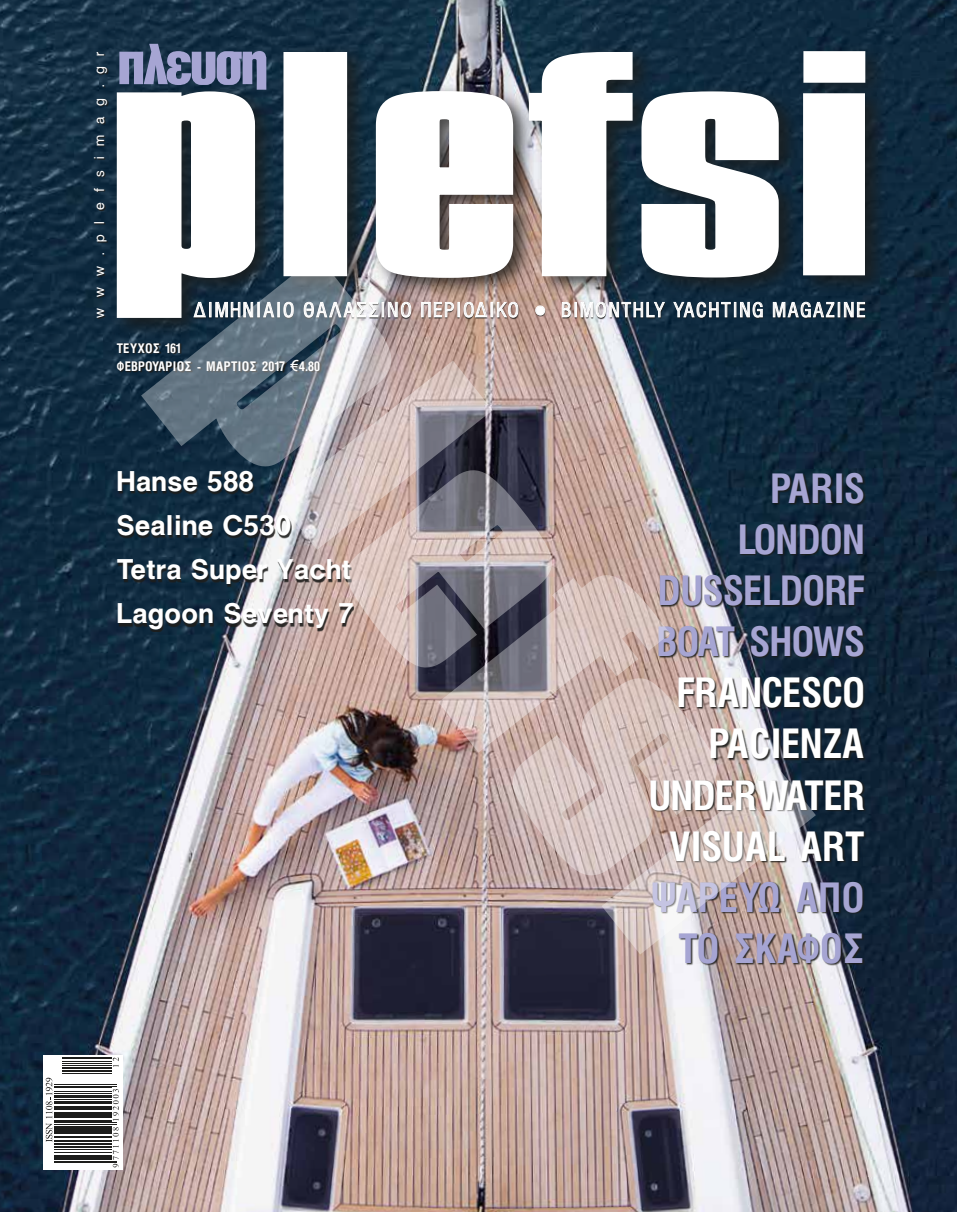
<style>
.page{position:relative;width:957px;height:1212px;background:#fff}
.page>*{position:absolute;margin:0;border:0;box-sizing:border-box;transform-origin:0 0}
.t1{font:700 46.05px/51.2px "Mg Helvetica Cond UC Pol";color:#a6a5d3;text-align:right}
.t2{font:700 46.05px/51.2px "Mg Helvetica Cond UC Pol";color:#fff;text-align:right}
.t3{font:700 27px/44px "Mg Helvetica UC Pol";color:#fff}
.t4{font:22.5px "Mg Helvetica Cond UC Pol";letter-spacing:.1em;color:#fff}
.t5{font:700 15px/18px "Mg Helvetica Cond UC Pol";letter-spacing:.02em;color:#fff}
.t6{font:13.5px "Mg Helvetica UC Pol";letter-spacing:.79em;color:#fff}
.s1{font-size:21px}
.s2{font-family:"Mg Helvetica UC Pol";font-weight:400}
</style>
<div class="page">
<img style="left:0;top:0;width:957px;height:1212px">
<div style="left:43px;top:1055px;width:79px;height:114px;background:#fff"></div>
<hr style="left:54px;top:1162px;width:63px;height:1px;background:#1d1d1b">
<hr style="left:54px;top:1161px;width:63px;height:1px;background:#1d1d1b">
<hr style="left:54px;top:1157px;width:58px;height:3px;background:#1d1d1b">
<hr style="left:54px;top:1155px;width:58px;height:1px;background:#1d1d1b">
<hr style="left:54px;top:1152px;width:58px;height:1px;background:#1d1d1b">
<hr style="left:54px;top:1149px;width:58px;height:1px;background:#1d1d1b">
<hr style="left:54px;top:1146px;width:58px;height:2px;background:#1d1d1b">
<hr style="left:54px;top:1143px;width:58px;height:2px;background:#1d1d1b">
<hr style="left:54px;top:1140px;width:58px;height:1px;background:#1d1d1b">
<hr style="left:54px;top:1137px;width:58px;height:1px;background:#1d1d1b">
<hr style="left:54px;top:1136px;width:58px;height:1px;background:#1d1d1b">
<hr style="left:54px;top:1131px;width:58px;height:3px;background:#1d1d1b">
<hr style="left:54px;top:1129px;width:58px;height:1px;background:#1d1d1b">
<hr style="left:54px;top:1126px;width:58px;height:2px;background:#1d1d1b">
<hr style="left:54px;top:1124px;width:63px;height:1px;background:#1d1d1b">
<hr style="left:54px;top:1122px;width:63px;height:1px;background:#1d1d1b">
<hr style="left:54px;top:1120px;width:58px;height:1px;background:#1d1d1b">
<hr style="left:54px;top:1116px;width:58px;height:2px;background:#1d1d1b">
<hr style="left:54px;top:1113px;width:58px;height:2px;background:#1d1d1b">
<hr style="left:54px;top:1112px;width:58px;height:1px;background:#1d1d1b">
<hr style="left:54px;top:1108px;width:58px;height:2px;background:#1d1d1b">
<hr style="left:54px;top:1106px;width:58px;height:1px;background:#1d1d1b">
<hr style="left:54px;top:1101px;width:58px;height:3px;background:#1d1d1b">
<hr style="left:54px;top:1099px;width:58px;height:1px;background:#1d1d1b">
<hr style="left:54px;top:1096px;width:58px;height:2px;background:#1d1d1b">
<hr style="left:54px;top:1093px;width:58px;height:1px;background:#1d1d1b">
<hr style="left:54px;top:1091px;width:58px;height:1px;background:#1d1d1b">
<hr style="left:54px;top:1087px;width:58px;height:1px;background:#1d1d1b">
<hr style="left:54px;top:1086px;width:63px;height:1px;background:#1d1d1b">
<hr style="left:54px;top:1084px;width:63px;height:1px;background:#1d1d1b">
<hr style="left:62px;top:1073px;width:50px;height:1px;background:#1d1d1b">
<hr style="left:62px;top:1071px;width:50px;height:1px;background:#1d1d1b">
<hr style="left:62px;top:1067px;width:50px;height:2px;background:#1d1d1b">
<hr style="left:62px;top:1065px;width:50px;height:1px;background:#1d1d1b">
<hr style="left:62px;top:1063px;width:50px;height:1px;background:#1d1d1b">
<hr style="left:62px;top:1061px;width:50px;height:1px;background:#1d1d1b">
<hr style="left:62px;top:1057px;width:50px;height:2px;background:#1d1d1b">
<svg style="left:113px;top:1127px;width:6px;height:40px"></svg>
<svg style="left:113px;top:1089px;width:6px;height:32px"></svg>
<svg style="left:113px;top:1057px;width:6px;height:10px"></svg>
<svg style="left:46px;top:1078px;width:6px;height:64px"></svg>
<div style="left:797px;top:43px;width:91px;height:60px;background:#1d1d1b;opacity:.58"></div>
<div style="left:111px;top:44px;width:776px;height:294px;background:#1d1d1b;opacity:.8"></div>
<svg style="left:527px;top:51px;width:107px;height:226px"></svg>
<svg style="left:640px;top:90px;width:140px;height:189px"></svg>
<svg style="left:803px;top:93px;width:62px;height:182px"></svg>
<svg style="left:392px;top:302px;width:474px;height:18px;background:#69666b"></svg>
<div style="left:535px;top:306px;width:10px;height:9px;border:1px solid #fff;border-radius:50%"></div>
<svg style="left:562px;top:301px;width:103px;height:16px;background:#92979c"></svg>
<svg style="left:673px;top:302px;width:89px;height:15px"></svg>
<svg style="left:773px;top:301px;width:92px;height:16px"></svg>
<svg style="left:94px;top:51px;width:14px;height:267px;background:#132b3e"></svg>
<svg style="left:118px;top:343px;width:21px;height:29px"></svg>
<div style="left:118px;top:473px;width:236px;height:159px;background:#1d1d1b;opacity:.9"></div>
<div style="left:651px;top:472px;width:216px;height:493px;background:#1d1d1b;opacity:.93"></div>
<svg style="left:116px;top:44px;width:402px;height:275px"></svg>
<svg style="left:139px;top:253px;width:253px;height:218px"></svg>
<img style="left:276px;top:359px;width:540px;height:595px">
<p class="t6" style="left:91px;top:318px;width:268px;rotate:-90deg">www.plefsimag.gr</p>
<p class="t4" style="left:194px;top:298px;width:672px">ΔΙΜΗΝΙΑΙΟ ΘΑΛΑΣΣΙΝΟ ΠΕΡΙΟΔΙΚΟ <span class="s1">•</span> BIMONTHLY YACHTING MAGAZINE</p>
<p class="t5" style="left:117px;top:338px;width:205px">ΤΕΥΧΟΣ 161<br>ΦΕΒΡΟΥΑΡΙΟΣ - ΜΑΡΤΙΟΣ 2017 <span class="s2">€</span>4.80</p>
<p class="t3" style="left:117px;top:458px;width:238px">Hanse 588<br>Sealine C530<br>Tetra Super Yacht<br>Lagoon Seventy 7</p>
<h1 class="t1" style="left:657px;top:461px;width:209px">PARIS<br>LONDON<br>DUSSELDORF<br>BOAT SHOWS</h1>
<h1 class="t2" style="left:649px;top:666px;width:218px">FRANCESCO<br>PACIENZA<br>UNDERWATER<br>VISUAL ART</h1>
<h1 class="t1" style="left:652px;top:870px;width:215px;text-align:center">ΨΑΡΕΥΩ ΑΠΟ<br>ΤΟ ΣΚΑΦΟΣ</h1>
</div>
